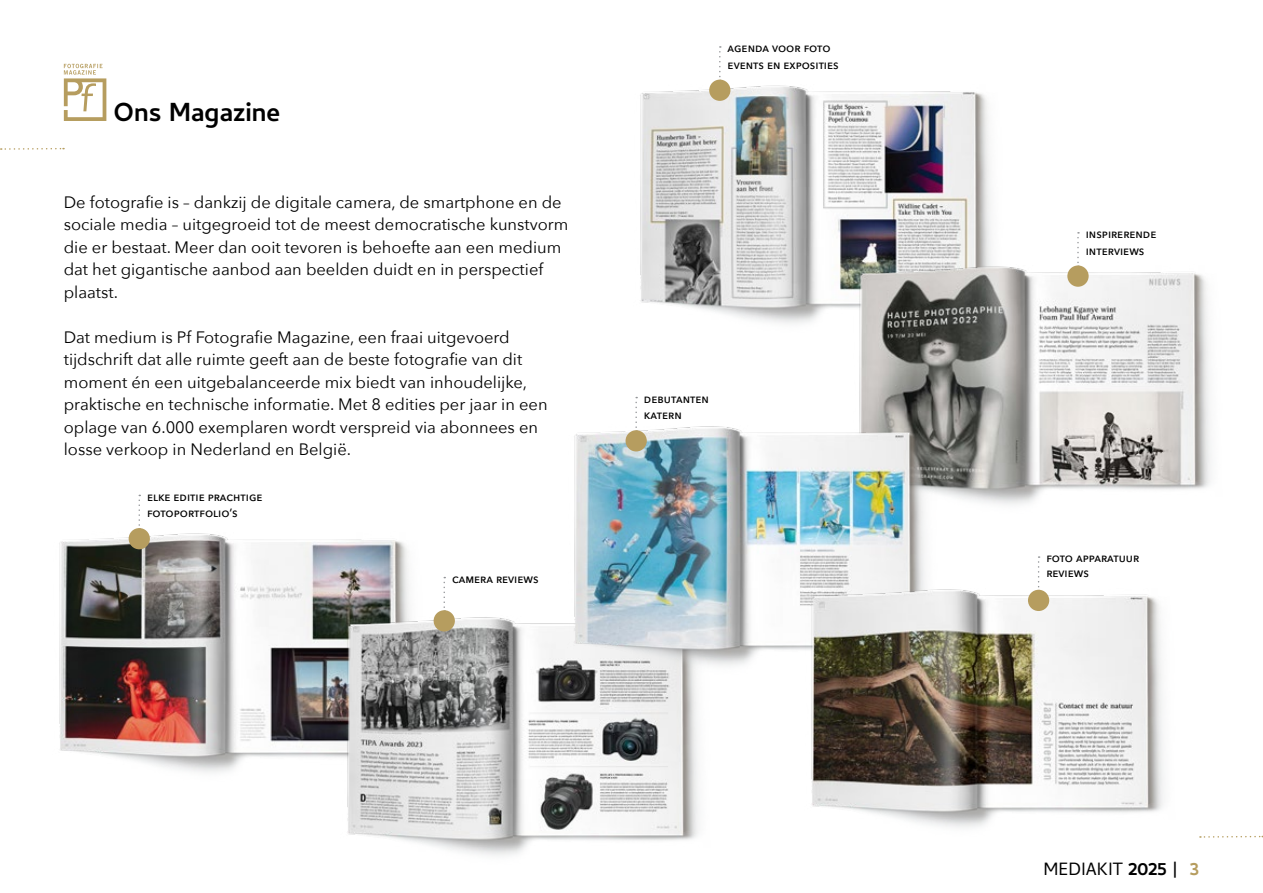
<style>
.page{position:relative;width:1263px;height:893px;background:#fff}
.page>*{position:absolute;margin:0;border:0;box-sizing:border-box;transform-origin:0 0}
.t1{font:700 33px "Cambay Devanagari";color:#000}
.t2{font:22.5px "Cambay Devanagari";color:#000}
.t3{font:16.5px/22.5px "Avenir Next";color:#000}
.t4{font:500 12px/16.5px "Avenir Next";color:#000}
.t5{font:500 12px/16.5px "Avenir Next";letter-spacing:.05em;color:#000}
.s1{font-weight:700;font-size:25.5px}
.s2{font-weight:700;font-size:19.5px}
.s3{font-weight:700;font-size:25.5px;color:#b69d5f}
</style>
<div class="page">
<svg style="left:1px;top:148px;width:63px;height:2px"></svg>
<svg style="left:1200px;top:836px;width:63px;height:2px"></svg>
<img style="left:59px;top:494px;width:350px;height:279px">
<svg style="left:64px;top:64px;width:42px;height:57px"></svg>
<img style="left:640px;top:46px;width:350px;height:278px">
<img style="left:809px;top:221px;width:402px;height:284px">
<img style="left:297px;top:572px;width:402px;height:284px">
<img style="left:524px;top:382px;width:438px;height:315px">
<svg style="left:139px;top:495px;width:1px;height:33px"></svg>
<div style="left:129px;top:528px;width:21px;height:21px;background:#b69d5f;border-radius:50%"></div>
<svg style="left:1077px;top:232px;width:2px;height:33px"></svg>
<div style="left:1067px;top:265px;width:22px;height:22px;background:#b69d5f;border-radius:50%"></div>
<svg style="left:719px;top:46px;width:2px;height:34px"></svg>
<div style="left:709px;top:80px;width:21px;height:21px;background:#b69d5f;border-radius:50%"></div>
<svg style="left:635px;top:397px;width:2px;height:33px"></svg>
<div style="left:625px;top:430px;width:22px;height:21px;background:#b69d5f;border-radius:50%"></div>
<svg style="left:443px;top:577px;width:2px;height:33px"></svg>
<div style="left:434px;top:610px;width:21px;height:21px;background:#b69d5f;border-radius:50%"></div>
<img style="left:761px;top:544px;width:403px;height:284px">
<svg style="left:1038px;top:556px;width:1px;height:34px"></svg>
<div style="left:1028px;top:590px;width:21px;height:21px;background:#b69d5f;border-radius:50%"></div>
<h1 class="t1" style="left:114px;top:90px;width:168px">Ons Magazine</h1>
<p class="t3" style="left:64px;top:190px;width:506px">De fotografie is – dankzij de digitale camera, de smartphone en de sociale media – uitgegroeid tot de meest democratische kunstvorm die er bestaat. Meer dan ooit tevoren is behoefte aan een medium dat het gigantische aanbod aan beelden duidt en in perspectief plaatst.</p>
<p class="t3" style="left:64px;top:325px;width:485px">Dat medium is Pf Fotografie Magazine, een fraai uitgevoerd tijdschrift dat alle ruimte geeft aan de beste fotografie van dit moment én een uitgebalanceerde mix biedt van inhoudelijke, praktische en technische informatie. Met 8 edities per jaar in een oplage van 6.000 exemplaren wordt verspreid via abonnees en losse verkoop in Nederland en België.</p>
<p class="t4" style="left:147px;top:488px;width:117px">elke editie prachtige fotoportfolio’s</p>
<p class="t4" style="left:452px;top:570px;width:88px">camera reviews</p>
<p class="t4" style="left:728px;top:39px;width:113px">agenda voor foto events en exposities</p>
<p class="t5" style="left:644px;top:390px;width:66px">debutanten katern</p>
<p class="t4" style="left:1086px;top:225px;width:72px">inspirerende interviews</p>
<p class="t4" style="left:1046px;top:550px;width:95px;line-height:15px">foto apparatuur reviews</p>
<h2 class="t2" style="left:1043px;top:858px;width:157px">MEDIAKIT <span class="s1">2025</span> <span class="s2">|</span> <span class="s3">3</span></h2>
</div>
